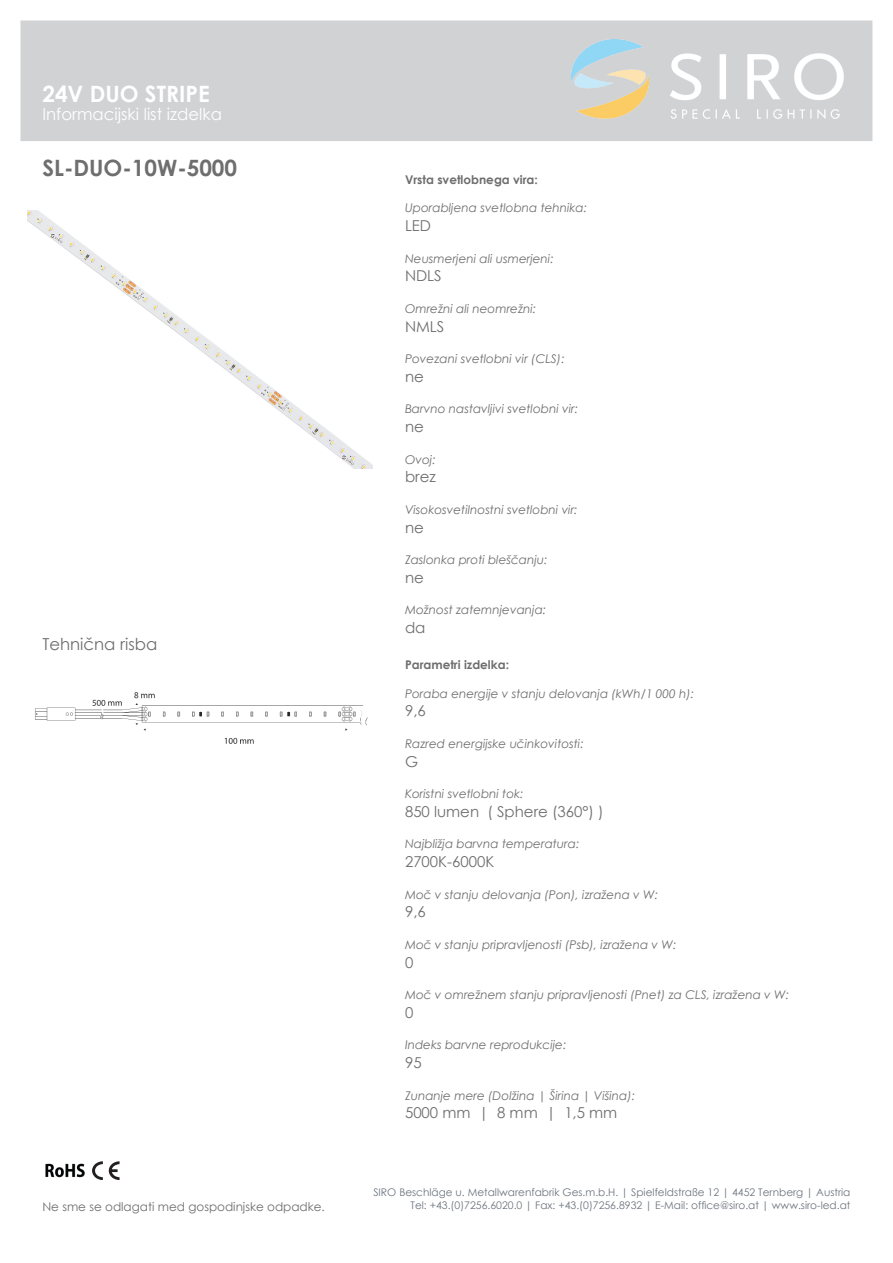
<style>
.page{position:relative;width:893px;height:1263px;background:#fff}
.page>*{position:absolute;margin:0;border:0;box-sizing:border-box;transform-origin:0 0}
.t1{font:700 22.5px "Century Gothic";color:#6e6e6e}
.t2{font:700 22.5px "Century Gothic";color:#fff}
.t3{font:16.5px "Century Gothic";color:#fff}
.t4{font:16.5px "Century Gothic";color:#6e6e6e}
.t5{font:15px "Century Gothic";color:#6e6e6e}
.t6{font:italic 12px "Century Gothic";color:#6e6e6e}
.t7{font:12px "Century Gothic";color:#6e6e6e}
.t8{font:700 12px "Century Gothic";color:#6e6e6e}
.t9{font:10.5px/12.6px "Century Gothic";color:#6d747f;text-align:right}
</style>
<div class="page">
<div style="left:21px;top:21px;width:851px;height:120px;background:#d1d2d4"></div>
<img style="left:571px;top:40px;width:272px;height:78px">
<img style="left:45px;top:1163px;width:40px;height:15px">
<svg style="left:92px;top:1161px;width:27px;height:19px"></svg>
<img style="left:27px;top:210px;width:345px;height:259px">
<img style="left:35px;top:692px;width:333px;height:52px">
<h1 class="t2" style="left:42px;top:80px;width:169px">24V DUO STRIPE</h1>
<h2 class="t3" style="left:42px;top:104px;width:181px">Informacijski list izdelka</h2>
<h1 class="t1" style="left:42px;top:154px;width:196px">SL-DUO-10W-5000</h1>
<h2 class="t4" style="left:42px;top:633px;width:116px">Tehnična risba</h2>
<p class="t7" style="left:42px;top:1199px;width:284px">Ne sme se odlagati med gospodinjske odpadke.</p>
<p class="t8" style="left:405px;top:172px;width:134px">Vrsta svetlobnega vira:</p>
<p class="t6" style="left:405px;top:201px;width:184px">Uporabljena svetlobna tehnika:</p>
<p class="t5" style="left:405px;top:216px;width:28px">LED</p>
<p class="t6" style="left:405px;top:251px;width:150px">Neusmerjeni ali usmerjeni:</p>
<p class="t5" style="left:405px;top:267px;width:38px">NDLS</p>
<p class="t6" style="left:405px;top:301px;width:133px">Omrežni ali neomrežni:</p>
<p class="t5" style="left:405px;top:317px;width:41px">NMLS</p>
<p class="t6" style="left:405px;top:351px;width:161px">Povezani svetlobni vir (CLS):</p>
<p class="t5" style="left:405px;top:367px;width:20px">ne</p>
<p class="t6" style="left:405px;top:402px;width:175px">Barvno nastavljivi svetlobni vir:</p>
<p class="t5" style="left:405px;top:417px;width:20px">ne</p>
<p class="t6" style="left:405px;top:452px;width:32px">Ovoj:</p>
<p class="t5" style="left:405px;top:468px;width:32px">brez</p>
<p class="t6" style="left:405px;top:502px;width:174px">Visokosvetilnostni svetlobni vir:</p>
<p class="t5" style="left:405px;top:518px;width:20px">ne</p>
<p class="t6" style="left:405px;top:552px;width:144px">Zaslonka proti bleščanju:</p>
<p class="t5" style="left:405px;top:568px;width:20px">ne</p>
<p class="t6" style="left:405px;top:603px;width:143px">Možnost zatemnjevanja:</p>
<p class="t5" style="left:405px;top:618px;width:22px">da</p>
<p class="t8" style="left:405px;top:657px;width:106px">Parametri izdelka:</p>
<p class="t6" style="left:405px;top:686px;width:291px">Poraba energije v stanju delovanja (kWh/1 000 h):</p>
<p class="t5" style="left:405px;top:702px;width:22px">9,6</p>
<p class="t6" style="left:405px;top:736px;width:180px">Razred energijske učinkovitosti:</p>
<p class="t5" style="left:405px;top:752px;width:15px">G</p>
<p class="t6" style="left:405px;top:786px;width:120px">Koristni svetlobni tok:</p>
<p class="t5" style="left:405px;top:802px;width:200px">850 lumen ( Sphere (360°) )</p>
<p class="t6" style="left:405px;top:837px;width:176px">Najbližja barvna temperatura:</p>
<p class="t5" style="left:405px;top:852px;width:91px">2700K-6000K</p>
<p class="t6" style="left:405px;top:887px;width:254px">Moč v stanju delovanja (Pon), izražena v W:</p>
<p class="t5" style="left:405px;top:903px;width:22px">9,6</p>
<p class="t6" style="left:405px;top:937px;width:273px">Moč v stanju pripravljenosti (Psb), izražena v W:</p>
<p class="t5" style="left:405px;top:953px;width:10px">0</p>
<p class="t6" style="left:405px;top:987px;width:386px">Moč v omrežnem stanju pripravljenosti (Pnet) za CLS, izražena v W:</p>
<p class="t5" style="left:405px;top:1003px;width:10px">0</p>
<p class="t6" style="left:405px;top:1038px;width:163px">Indeks barvne reprodukcije:</p>
<p class="t5" style="left:405px;top:1053px;width:18px">95</p>
<p class="t6" style="left:405px;top:1088px;width:232px">Zunanje mere (Dolžina | Širina | Višina):</p>
<p class="t5" style="left:405px;top:1104px;width:214px">5000 mm | 8 mm | 1,5 mm</p>
<p class="t9" style="left:373px;top:1186px;width:479px">SIRO Beschläge u. Metallwarenfabrik Ges.m.b.H. | Spielfeldstraße 12 | 4452 Ternberg | Austria<br>Tel: +43.(0)7256.6020.0 | Fax: +43.(0)7256.8932 | E-Mail: office@siro.at | www.siro-led.at</p>
</div>
